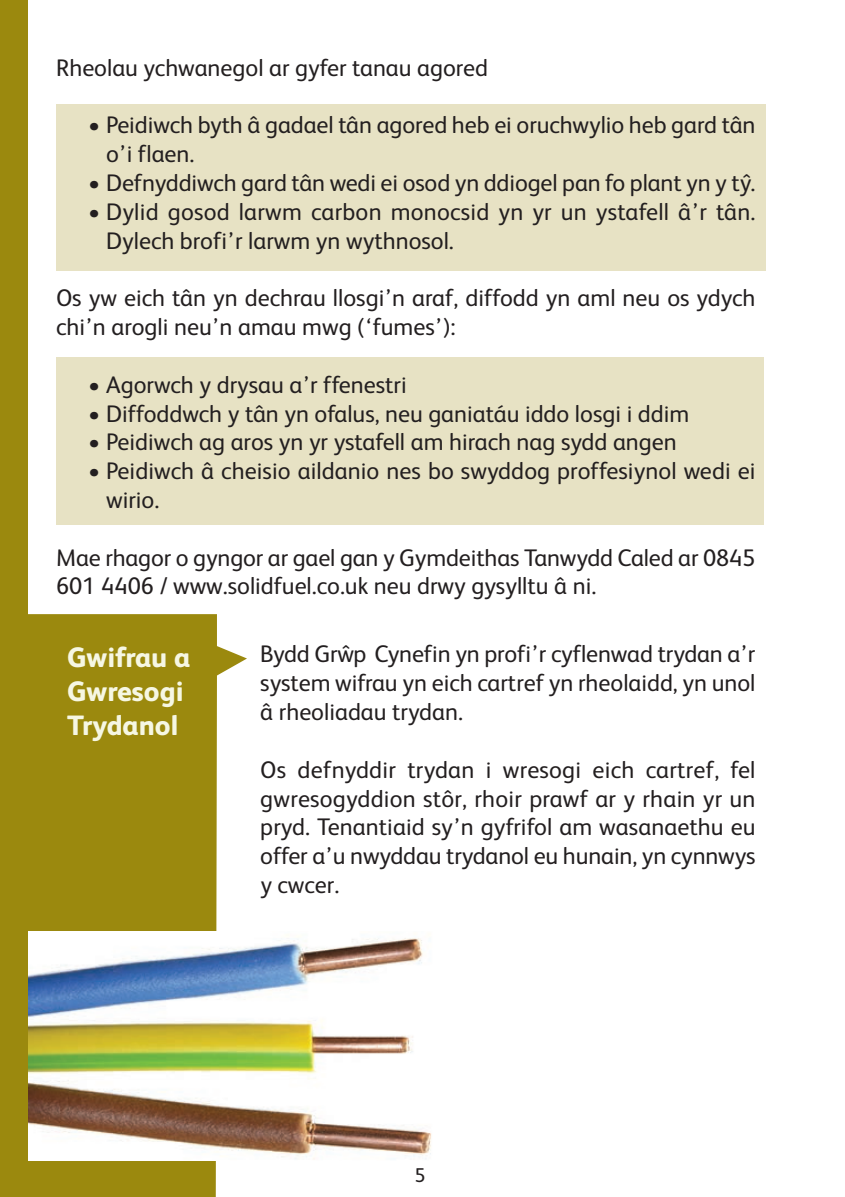
<style>
.page{position:relative;width:845px;height:1197px;background:#fff}
.page>*{position:absolute;margin:0;border:0;box-sizing:border-box;transform-origin:0 0}
.t1{font:800 28px/33.6px "FS Albert";color:#f6f7e3}
.t2{font:24px/28.8px "FS Albert";color:#231f20}
.t3{font:20px "FS Albert";color:#231f20}
</style>
<div class="page">
<div style="left:56px;top:105px;width:709px;height:166px;background:#e7e2c4"></div>
<div style="left:56px;top:358px;width:707px;height:167px;background:#e7e2c4"></div>
<svg style="left:1px;top:614px;width:246px;height:583px;background:#a8992f"></svg>
<img style="left:29px;top:931px;width:403px;height:229px">
<div style="left:0;top:0;width:28px;height:1192px;background:#9b890e"></div>
<p class="t2" style="left:56px;top:56px;width:433px">Rheolau ychwanegol ar gyfer tanau agored</p>
<p class="t2" style="left:106px;top:113px;width:650px;text-indent:-18px">• Peidiwch byth â gadael tân agored heb ei oruchwylio heb gard tân o’i flaen.</p>
<p class="t2" style="left:88px;top:171px;width:668px">• Defnyddiwch gard tân wedi ei osod yn ddiogel pan fo plant yn y tyˆ.</p>
<p class="t2" style="left:106px;top:200px;width:650px;text-indent:-18px">• Dylid gosod larwm carbon monocsid yn yr un ystafell â’r tân.<br>Dylech brofi’r larwm yn wythnosol.</p>
<p class="t2" style="left:56px;top:286px;width:700px">Os yw eich tân yn dechrau llosgi’n araf, diffodd yn aml neu os ydych chi’n arogli neu’n amau mwg (‘fumes’):</p>
<p class="t2" style="left:88px;top:372px;width:320px">• Agorwch y drysau a’r ffenestri</p>
<p class="t2" style="left:88px;top:401px;width:602px">• Diffoddwch y tân yn ofalus, neu ganiatáu iddo losgi i ddim</p>
<p class="t2" style="left:88px;top:430px;width:590px">• Peidiwch ag aros yn yr ystafell am hirach nag sydd angen</p>
<p class="t2" style="left:106px;top:459px;width:650px;text-indent:-18px">• Peidiwch â cheisio aildanio nes bo swyddog proffesiynol wedi ei wirio.</p>
<p class="t2" style="left:56px;top:545px;width:700px">Mae rhagor o gyngor ar gael gan y Gymdeithas Tanwydd Caled ar 0845<br>601 4406 / www.solidfuel.co.uk neu drwy gysylltu â ni.</p>
<p class="t1" style="left:67px;top:643px;width:125px">Gwifrau a<br>Gwresogi<br>Trydanol</p>
<p class="t2" style="left:260px;top:642px;width:496px;text-align:justify">Bydd Grwˆ p Cynefin yn profi’r cyflenwad trydan a’r system wifrau yn eich cartref yn rheolaidd, yn unol â rheoliadau trydan.</p>
<p class="t2" style="left:260px;top:757px;width:496px;text-align:justify">Os defnyddir trydan i wresogi eich cartref, fel gwresogyddion stôr, rhoir prawf ar y rhain yr un pryd. Tenantiaid sy’n gyfrifol am wasanaethu eu offer a’u nwyddau trydanol eu hunain, yn cynnwys y cwcer.</p>
<p class="t3" style="left:414px;top:1168px;width:12px">5</p>
</div>
